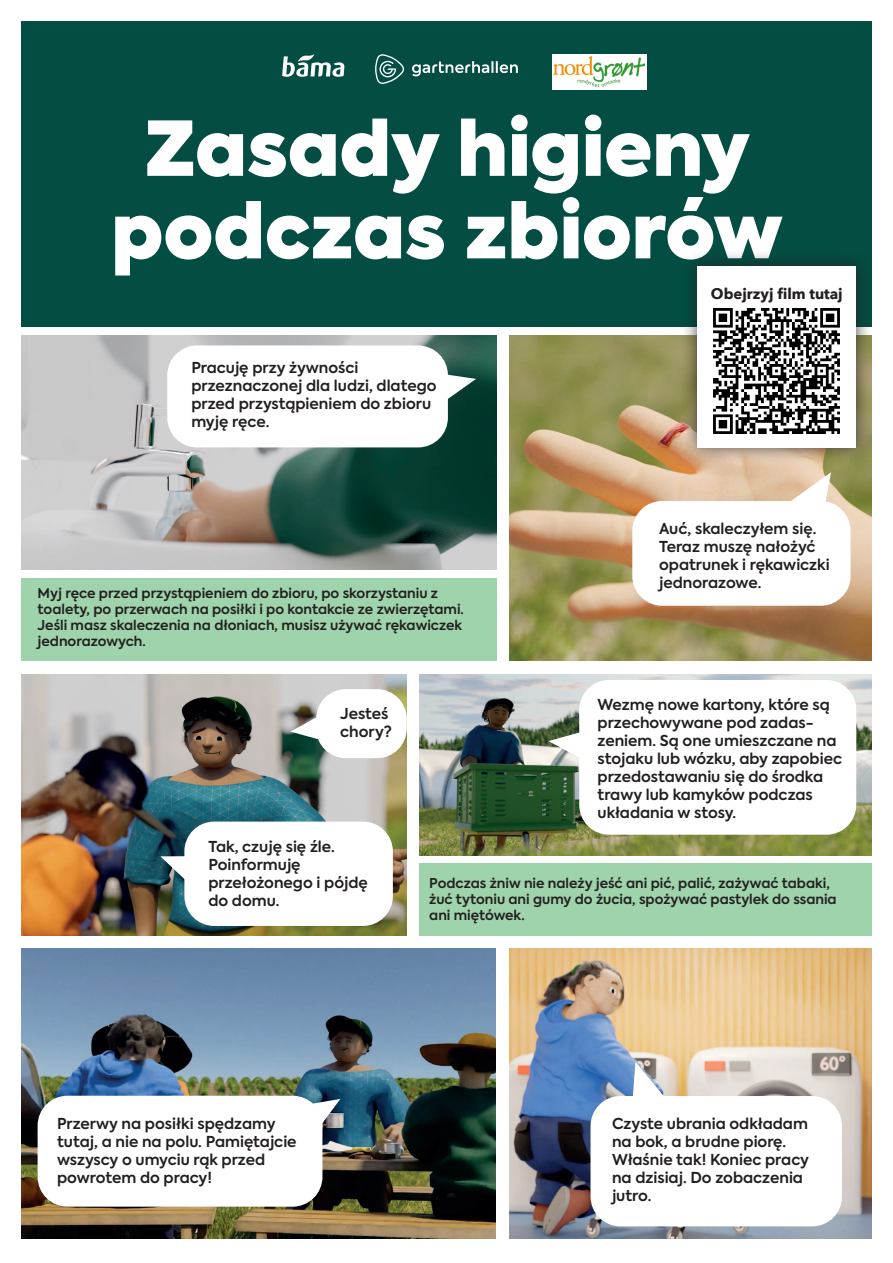
<style>
.page{position:relative;width:893px;height:1263px;background:#fff}
.page>*{position:absolute;margin:0;border:0;box-sizing:border-box;transform-origin:0 0}
.Regel{font:800 75px/82.5px "Axiforma";color:#fff;text-align:center}
.Regel-2{font:600 15px/18px "Axiforma";color:#231f20}
.t1{font:700 15px "Avenir Next";color:#231f20}
.Brød{font:600 13.5px/16.2px "Axiforma";color:#231f20}
</style>
<div class="page">
<div style="left:21px;top:578px;width:476px;height:82px;background:#9ed3ab"></div>
<img style="left:21px;top:336px;width:476px;height:234px">
<img style="left:419px;top:675px;width:453px;height:181px">
<img style="left:21px;top:948px;width:474px;height:291px">
<img style="left:509px;top:948px;width:363px;height:291px">
<img style="left:21px;top:675px;width:386px;height:261px">
<img style="left:509px;top:336px;width:363px;height:324px">
<div style="left:419px;top:863px;width:453px;height:73px;background:#9ed3ab"></div>
<div style="left:167px;top:345px;width:281px;height:102px;background:#fff;border-radius:30px"></div>
<svg style="left:447px;top:371px;width:29px;height:45px"></svg>
<div style="left:579px;top:680px;width:277px;height:155px;background:#fff;border-radius:30px"></div>
<div style="left:38px;top:1096px;width:284px;height:110px;background:#fff;border-radius:30px"></div>
<div style="left:590px;top:1096px;width:252px;height:130px;background:#fff;border-radius:30px"></div>
<div style="left:21px;top:21px;width:851px;height:305px;background:#034d42"></div>
<div style="left:632px;top:501px;width:219px;height:105px;background:#fff;border-radius:30px"></div>
<svg style="left:786px;top:472px;width:45px;height:31px"></svg>
<svg style="left:290px;top:701px;width:32px;height:45px"></svg>
<div style="left:316px;top:689px;width:91px;height:69px;background:#fff;border-radius:30px"></div>
<svg style="left:160px;top:856px;width:24px;height:39px"></svg>
<svg style="left:548px;top:724px;width:32px;height:43px"></svg>
<svg style="left:306px;top:1099px;width:34px;height:51px"></svg>
<svg style="left:631px;top:1062px;width:45px;height:34px"></svg>
<div style="left:184px;top:821px;width:209px;height:105px;background:#fff;border-radius:30px"></div>
<div style="left:681px;top:249px;width:192px;height:215px;background:#231f20;opacity:.79"></div>
<div style="left:697px;top:266px;width:159px;height:181px;background:#fff"></div>
<div style="left:704px;top:294px;width:146px;height:154px;background:#fff"></div>
<img style="left:713px;top:308px;width:127px;height:126px">
<div style="left:552px;top:54px;width:94px;height:35px;background:#fff"></div>
<img style="left:554px;top:56px;width:90px;height:31px">
<svg style="left:282px;top:54px;width:62px;height:23px"></svg>
<svg style="left:412px;top:61px;width:106px;height:15px"></svg>
<svg style="left:375px;top:54px;width:29px;height:30px"></svg>
<p class="Regel" style="left:111px;top:108px;width:673px">Zasady higieny podczas zbiorów</p>
<p class="t1" style="left:711px;top:281px;width:133px">Obejrzyj film tutaj</p>
<p class="Regel-2" style="left:191px;top:359px;width:168px">Pracuję przy żywności</p>
<p class="Regel-2" style="left:191px;top:377px;width:247px">przeznaczonej dla ludzi, dlatego przed przystąpieniem do zbioru myję ręce.</p>
<p class="Brød" style="left:38px;top:585px;width:428px">Myj ręce przed przystąpieniem do zbioru, po skorzystaniu z toalety, po przerwach na posiłki i po kontakcie ze zwierzętami.<br>Jeśli masz skaleczenia na dłoniach, musisz używać rękawiczek jednorazowych.</p>
<p class="Regel-2" style="left:340px;top:705px;width:53px">Jesteś chory?</p>
<p class="Regel-2" style="left:659px;top:520px;width:172px">Auć, skaleczyłem się.<br>Teraz muszę nałożyć opatrunek i rękawiczki jednorazowe.</p>
<p class="Regel-2" style="left:597px;top:696px;width:246px">Wezmę nowe kartony, które są przechowywane pod zadas&shy;zeniem. Są one umieszczane na stojaku lub wózku, aby zapobiec przedostawaniu się do środka trawy lub kamyków podczas układania w stosy.</p>
<p class="Regel-2" style="left:208px;top:837px;width:128px">Tak, czuję się źle.</p>
<p class="Regel-2" style="left:208px;top:855px;width:94px">Poinformuję</p>
<p class="Regel-2" style="left:208px;top:873px;width:161px">przełożonego i pójdę</p>
<p class="Regel-2" style="left:208px;top:891px;width:73px">do domu.</p>
<p class="Brød" style="left:429px;top:875px;width:402px">Podczas żniw nie należy jeść ani pić, palić, zażywać tabaki,</p>
<p class="Brød" style="left:429px;top:891px;width:409px">żuć tytoniu ani gumy do żucia, spożywać pastylek do ssania</p>
<p class="Brød" style="left:429px;top:907px;width:97px">ani miętówek.</p>
<p class="Regel-2" style="left:57px;top:1114px;width:220px">Przerwy na posiłki spędzamy</p>
<p class="Regel-2" style="left:57px;top:1132px;width:241px">tutaj, a nie na polu. Pamiętajcie wszyscy o umyciu rąk przed</p>
<p class="Regel-2" style="left:57px;top:1168px;width:156px">powrotem do pracy!</p>
<p class="Regel-2" style="left:612px;top:1114px;width:198px">Czyste ubrania odkładam na bok, a brudne piorę.<br>Właśnie tak! Koniec pracy na dzisiaj. Do zobaczenia jutro.</p>
</div>
